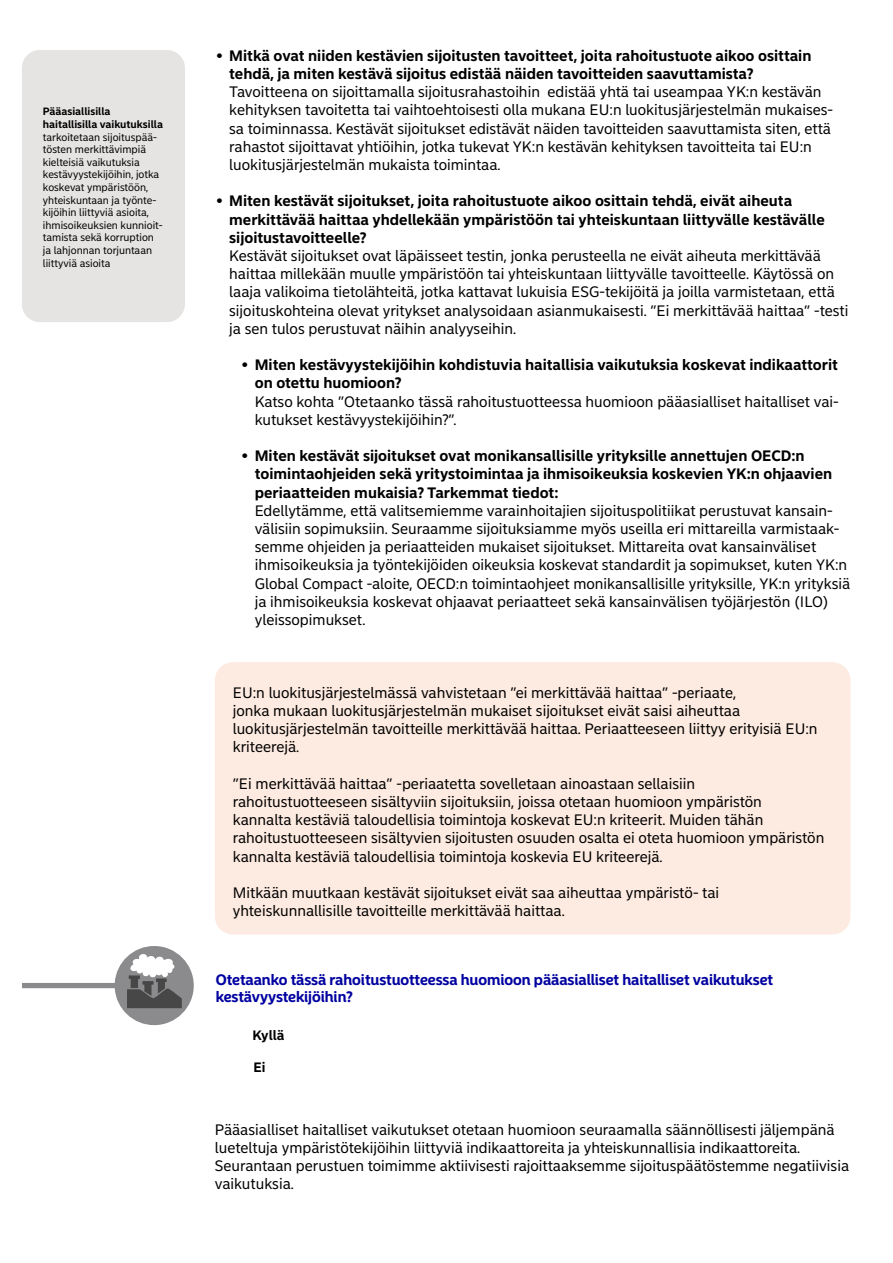
<style>
.page{position:relative;width:893px;height:1263px;background:#fff}
.page>*{position:absolute;margin:0;border:0;box-sizing:border-box;transform-origin:0 0}
.ESG_Body_text_no_indent__P{font:15px/18.1px "Nordea Sans Small";color:#000}
.ESG_Lomake__H2{font:700 15px/16.8px "Nordea Sans Large";color:#0000a0}
.Body_text_indent_FI__P{font:700 13.5px "Nordea Sans Small";color:#000}
.Info_and_image_text_FI{font:10.5px/12.6px "Nordea Sans Small";color:#000}
.s1{font-weight:700}
</style>
<div class="page">
<div style="left:22px;top:50px;width:163px;height:272px;background:#e6e4e3;border-radius:18px"></div>
<div style="left:215px;top:662px;width:635px;height:272px;background:#fdeae0;border-radius:18px"></div>
<div style="left:115px;top:946px;width:79px;height:79px;background:#8b8a8d;border-radius:39px"></div>
<svg style="left:127px;top:954px;width:55px;height:54px"></svg>
<p class="Info_and_image_text_FI" style="left:43px;top:105px;width:122px"><span class="s1">Pääasiallisilla haitallisilla vaikutuksilla </span>tarkoitetaan sijoituspää&shy;tösten merkittävimpiä kielteisiä vaikutuksia kestävyystekijöihin, jotka koskevat ympäristöön, yhteiskuntaan ja työnte&shy;kijöihin liittyviä asioita, ihmisoikeuksien kunnioit&shy;tamista sekä korruption ja lahjonnan torjuntaan liittyviä asioita</p>
<p class="ESG_Body_text_no_indent__P" style="left:229px;top:47px;width:605px;text-indent:-13px"><span class="s1">• Mitkä ovat niiden kestävien sijoitusten tavoitteet, joita rahoitustuote aikoo osittain tehdä, ja miten kestävä sijoitus edistää näiden tavoitteiden saavuttamista?<br></span>Tavoitteena on sijoittamalla sijoitusrahastoihin edistää yhtä tai useampaa YK:n kestävän kehityksen tavoitetta tai vaihtoehtoisesti olla mukana EU:n luokitusjärjestelmän mukaises&shy;sa toiminnassa. Kestävät sijoitukset edistävät näiden tavoitteiden saavuttamista siten, että rahastot sijoittavat yhtiöihin, jotka tukevat YK:n kestävän kehityksen tavoitteita tai EU:n luokitusjärjestelmän mukaista toimintaa.</p>
<p class="ESG_Body_text_no_indent__P" style="left:229px;top:192px;width:621px;text-indent:-13px"><span class="s1">• Miten kestävät sijoitukset, joita rahoitustuote aikoo osittain tehdä, eivät aiheuta merkittävää haittaa yhdellekään ympäristöön tai yhteiskuntaan liittyvälle kestävälle sijoitustavoitteelle?<br></span>Kestävät sijoitukset ovat läpäisseet testin, jonka perusteella ne eivät aiheuta merkittävää haittaa millekään muulle ympäristöön tai yhteiskuntaan liittyvälle tavoitteelle. Käytössä on laaja valikoima tietolähteitä, jotka kattavat lukuisia ESG-tekijöitä ja joilla varmistetaan, että sijoituskohteina olevat yritykset analysoidaan asianmukaisesti. ”Ei merkittävää haittaa” -testi ja sen tulos perustuvat näihin analyyseihin.</p>
<p class="ESG_Body_text_no_indent__P" style="left:255px;top:356px;width:585px;text-indent:-13px"><span class="s1">• Miten kestävyystekijöihin kohdistuvia haitallisia vaikutuksia koskevat indikaattorit on otettu huomioon?<br></span>Katso kohta ”Otetaanko tässä rahoitustuotteessa huomioon pääasialliset haitalliset vai&shy;kutukset kestävyystekijöihin?”.</p>
<p class="ESG_Body_text_no_indent__P" style="left:255px;top:447px;width:597px;text-indent:-13px"><span class="s1">• Miten kestävät sijoitukset ovat monikansallisille yrityksille annettujen OECD:n toimintaohjeiden sekä yritystoimintaa ja ihmisoikeuksia koskevien YK:n ohjaavien periaatteiden mukaisia? Tarkemmat tiedot:<br></span>Edellytämme, että valitsemiemme varainhoitajien sijoituspolitiikat perustuvat kansain&shy;välisiin sopimuksiin. Seuraamme sijoituksiamme myös useilla eri mittareilla varmistaak&shy;semme ohjeiden ja periaatteiden mukaiset sijoitukset. Mittareita ovat kansainväliset ihmisoikeuksia ja työntekijöiden oikeuksia koskevat standardit ja sopimukset, kuten YK:n Global Compact -aloite, OECD:n toimintaohjeet monikansallisille yrityksille, YK:n yrityksiä ja ihmisoikeuksia koskevat ohjaavat periaatteet sekä kansainvälisen työjärjestön (ILO) yleissopimukset.</p>
<p class="ESG_Body_text_no_indent__P" style="left:233px;top:684px;width:586px">EU:n luokitusjärjestelmässä vahvistetaan ”ei merkittävää haittaa” -periaate,<br>jonka mukaan luokitusjärjestelmän mukaiset sijoitukset eivät saisi aiheuttaa luokitusjärjestelmän tavoitteille merkittävää haittaa. Periaatteeseen liittyy erityisiä EU:n kriteerejä.</p>
<p class="ESG_Body_text_no_indent__P" style="left:233px;top:775px;width:593px">”Ei merkittävää haittaa” -periaatetta sovelletaan ainoastaan sellaisiin rahoitustuotteeseen sisältyviin sijoituksiin, joissa otetaan huomioon ympäristön kannalta kestäviä taloudellisia toimintoja koskevat EU:n kriteerit. Muiden tähän rahoitustuotteeseen sisältyvien sijoitusten osuuden osalta ei oteta huomioon ympäristön kannalta kestäviä taloudellisia toimintoja koskevia EU kriteerejä.</p>
<p class="ESG_Body_text_no_indent__P" style="left:233px;top:884px;width:488px">Mitkään muutkaan kestävät sijoitukset eivät saa aiheuttaa ympäristö- tai yhteiskunnallisille tavoitteille merkittävää haittaa.</p>
<h2 class="ESG_Lomake__H2" style="left:216px;top:971px;width:559px">Otetaanko tässä rahoitustuotteessa huomioon pääasialliset haitalliset vaikutukset kestävyystekijöihin?</h2>
<p class="Body_text_indent_FI__P" style="left:253px;top:1027px;width:33px">Kyllä</p>
<p class="Body_text_indent_FI__P" style="left:253px;top:1058px;width:14px">Ei</p>
<p class="ESG_Body_text_no_indent__P" style="left:215px;top:1120px;width:636px">Pääasialliset haitalliset vaikutukset otetaan huomioon seuraamalla säännöllisesti jäljempänä lueteltuja ympäristötekijöihin liittyviä indikaattoreita ja yhteiskunnallisia indikaattoreita.<br>Seurantaan perustuen toimimme aktiivisesti rajoittaaksemme sijoituspäätöstemme negatiivisia vaikutuksia.</p>
</div>
